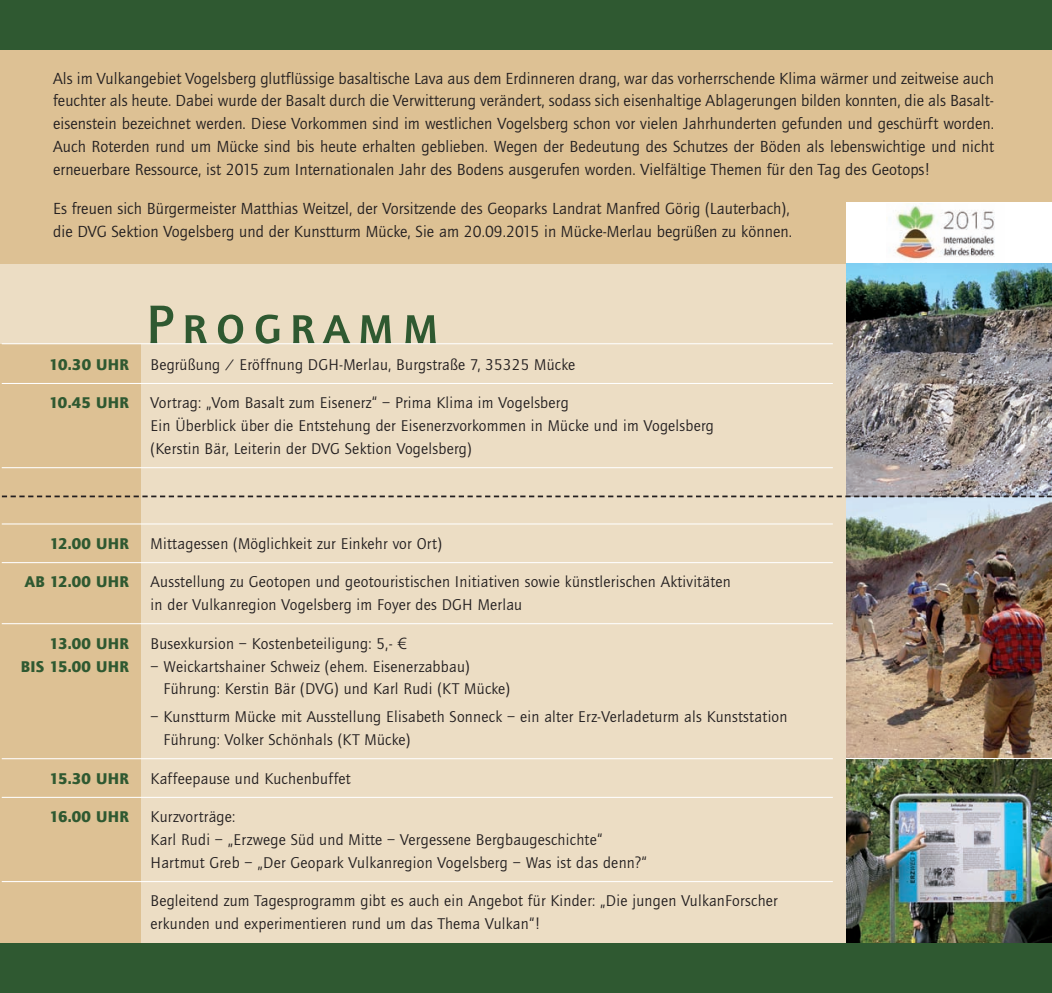
<style>
.page{position:relative;width:1052px;height:993px;background:#fff}
.page>*{position:absolute;margin:0;border:0;box-sizing:border-box;transform-origin:0 0}
.t1{font:500 56px "Quay Sans SC";letter-spacing:.145em;color:#2f5931}
.t2{font:16.62px/22.8px "Quay Sans";letter-spacing:.005em;color:#231f20;text-align:justify}
.t3{font:16.1px/22.8px "Quay Sans";letter-spacing:.015em;color:#231f20}
.t4{font:900 16.1px "Quay Sans";letter-spacing:.015em;color:#2f5931}
.s1{font-family:"Linotype Euro Font Ato F"}
</style>
<div class="page">
<div style="left:0;top:0;width:1052px;height:992px;background:#ecddc4"></div>
<div style="left:0;top:344px;width:141px;height:648px;background:#ddc194"></div>
<div style="left:0;top:0;width:1052px;height:263px;background:#ddc194"></div>
<img style="left:846px;top:497px;width:206px;height:260px">
<img style="left:846px;top:758px;width:206px;height:185px">
<div style="left:0;top:943px;width:1052px;height:49px;background:#2f5931"></div>
<img style="left:846px;top:263px;width:206px;height:232px">
<div style="left:846px;top:203px;width:206px;height:60px;background:#fff"></div>
<img style="left:886px;top:203px;width:109px;height:57px">
<hr style="left:2px;top:343px;width:831px;height:1px;background:#fff">
<hr style="left:2px;top:383px;width:831px;height:1px;background:#fff">
<hr style="left:2px;top:467px;width:831px;height:1px;background:#fff">
<hr style="left:2px;top:523px;width:831px;height:1px;background:#fff">
<hr style="left:2px;top:562px;width:831px;height:1px;background:#fff">
<hr style="left:2px;top:623px;width:831px;height:1px;background:#fff">
<hr style="left:2px;top:758px;width:831px;height:1px;background:#fff">
<hr style="left:2px;top:796px;width:831px;height:1px;background:#fff">
<hr style="left:2px;top:880px;width:831px;height:1px;background:#fff">
<svg style="left:2px;top:495px;width:1050px;height:2px"></svg>
<div style="left:0;top:0;width:1052px;height:50px;background:#2f5931"></div>
<hr style="left:846px;top:757px;width:206px;height:1px;background:#fff">
<p class="t2" style="left:53px;top:68px;width:942px">Als im Vulkangebiet Vogelsberg glutflüssige basaltische Lava aus dem Erdinneren drang, war das vorherrschende Klima wärmer und zeitweise auch feuchter als heute. Dabei wurde der Basalt durch die Verwitterung verändert, sodass sich eisenhaltige Ablagerungen bilden konnten, die als Basalt&shy;eisenstein bezeichnet werden. Diese Vorkommen sind im westlichen Vogelsberg schon vor vielen Jahrhunderten gefunden und geschürft worden.<br>Auch Roterden rund um Mücke sind bis heute erhalten geblieben. Wegen der Bedeutung des Schutzes der Böden als lebenswichtige und nicht erneuerbare Ressource, ist 2015 zum Internationalen Jahr des Bodens ausgerufen worden. Vielfältige Themen für den Tag des Geotops!</p>
<p class="t2" style="left:53px;top:199px;width:740px">Es freuen sich Bürgermeister Matthias Weitzel, der Vorsitzende des Geoparks Landrat Manfred Görig (Lauterbach), die DVG Sektion Vogelsberg und der Kunstturm Mücke, Sie am 20.09.2015 in Mücke-Merlau begrüßen zu können.</p>
<h1 class="t1" style="left:146px;top:291px;width:294px">Programm</h1>
<p class="t4" style="left:49px;top:358px;width:81px">10.30 UHR</p>
<p class="t3" style="left:151px;top:354px;width:426px">Begrüßung / Eröffnung DGH-Merlau, Burgstraße 7, 35325 Mücke</p>
<p class="t4" style="left:49px;top:396px;width:81px">10.45 UHR</p>
<p class="t3" style="left:151px;top:393px;width:565px">Vortrag: „Vom Basalt zum Eisenerz“ – Prima Klima im Vogelsberg<br>Ein Überblick über die Entstehung der Eisenerzvorkommen in Mücke und im Vogelsberg (Kerstin Bär, Leiterin der DVG Sektion Vogelsberg)</p>
<p class="t4" style="left:50px;top:537px;width:81px">12.00 UHR</p>
<p class="t3" style="left:151px;top:533px;width:293px">Mittagessen (Möglichkeit zur Einkehr vor Ort)</p>
<p class="t4" style="left:25px;top:575px;width:105px">AB 12.00 UHR</p>
<p class="t3" style="left:151px;top:572px;width:582px">Ausstellung zu Geotopen und geotouristischen Initiativen sowie künstlerischen Aktivitäten in der Vulkanregion Vogelsberg im Foyer des DGH Merlau</p>
<p class="t4" style="left:50px;top:637px;width:81px">13.00 UHR</p>
<p class="t3" style="left:151px;top:633px;width:257px">Busexkursion – Kostenbeteiligung: 5,- <span class="s1">1</span></p>
<p class="t4" style="left:21px;top:660px;width:109px">BIS 15.00 UHR</p>
<p class="t3" style="left:164px;top:656px;width:348px;text-indent:-13px">– Weickartshainer Schweiz (ehem. Eisenerzabbau)<br>Führung: Kerstin Bär (DVG) und Karl Rudi (KT Mücke)</p>
<p class="t3" style="left:164px;top:706px;width:625px;text-indent:-13px">– Kunstturm Mücke mit Ausstellung Elisabeth Sonneck – ein alter Erz-Verladeturm als Kunststation<br>Führung: Volker Schönhals (KT Mücke)</p>
<p class="t4" style="left:50px;top:771px;width:81px">15.30 UHR</p>
<p class="t3" style="left:151px;top:768px;width:202px">Kaffeepause und Kuchenbuffet</p>
<p class="t4" style="left:49px;top:810px;width:81px">16.00 UHR</p>
<p class="t3" style="left:151px;top:806px;width:498px">Kurzvorträge:<br>Karl Rudi – „Erzwege Süd und Mitte – Vergessene Bergbaugeschichte“<br>Hartmut Greb – „Der Geopark Vulkanregion Vogelsberg – Was ist das denn?“</p>
<p class="t3" style="left:151px;top:890px;width:629px">Begleitend zum Tagesprogramm gibt es auch ein Angebot für Kinder: „Die jungen VulkanForscher erkunden und experimentieren rund um das Thema Vulkan“!</p>
</div>
